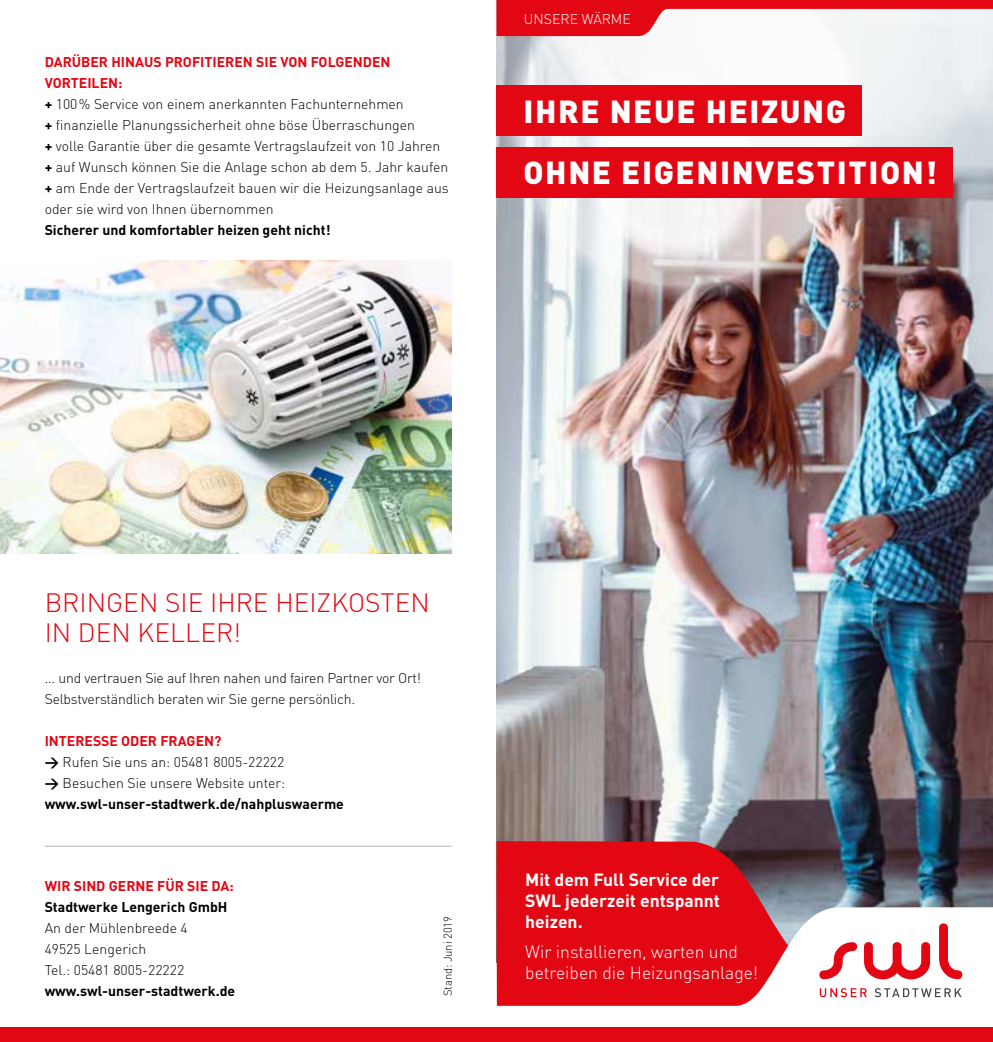
<style>
.page{position:relative;width:993px;height:1042px;background:#fff}
.page>*{position:absolute;margin:0;border:0;box-sizing:border-box;transform-origin:0 0}
.t1{font:900 31.5px/61.2px "DIN";letter-spacing:.05em;color:#fff}
.t2{font:300 26.25px/29.8px "DIN";color:#e30613}
.t3{font:300 17.5px/21px "DIN";color:#fff}
.t4{font:700 17.5px/21px "DIN";color:#fff;text-align:justify}
.t5{font:300 14px/21px "DIN";color:#000}
.t6{font:700 14px "DIN";color:#000}
.t7{font:700 14px "DIN";color:#e30613}
.t8{font:300 14px "DIN";color:#fff}
.t9{font:300 11.38px "DIN";letter-spacing:-.015em;color:#000}
.s1{font-weight:700;color:#e30613}
.s2{font-weight:700}
</style>
<div class="page">
<img style="left:496px;top:36px;width:496px;height:871px">
<img style="left:496px;top:841px;width:460px;height:66px">
<svg style="left:496px;top:907px;width:496px;height:99px;fill:#e30613"></svg>
<div style="left:0;top:1027px;width:992px;height:15px;background:#e30613"></div>
<svg style="left:863px;top:942px;width:66px;height:37px"></svg>
<svg style="left:819px;top:942px;width:37px;height:37px"></svg>
<svg style="left:938px;top:923px;width:23px;height:56px"></svg>
<svg style="left:819px;top:988px;width:47px;height:9px"></svg>
<svg style="left:874px;top:988px;width:87px;height:9px"></svg>
<hr style="left:45px;top:846px;width:406px;height:1px;background:#b8b7b7">
<img style="left:0;top:260px;width:451px;height:294px">
<svg style="left:496px;top:0;width:496px;height:36px"></svg>
<div style="left:496px;top:86px;width:365px;height:50px;background:#e30613"></div>
<div style="left:496px;top:148px;width:456px;height:50px;background:#e30613"></div>
<p class="t5" style="left:45px;top:52px;width:405px"><span class="s1">DARÜBER HINAUS PROFITIEREN SIE VON FOLGENDEN VORTEILEN:<br></span><span class="s2">+</span> 100% Service von einem anerkannten Fachunternehmen<br><span class="s2">+</span> finanzielle Planungssicherheit ohne böse Überraschungen<br><span class="s2">+</span> volle Garantie über die gesamte Vertragslaufzeit von 10 Jahren <span class="s2">+</span> auf Wunsch können Sie die Anlage schon ab dem 5. Jahr kaufen <span class="s2">+</span> am Ende der Vertragslaufzeit bauen wir die Heizungsanlage aus oder sie wird von Ihnen übernommen</p>
<p class="t6" style="left:45px;top:221px;width:287px">Sicherer und komfortabler heizen geht nicht!</p>
<p class="t8" style="left:523px;top:11px;width:108px">UNSERE WÄRME</p>
<h1 class="t1" style="left:523px;top:79px;width:415px">IHRE NEUE HEIZUNG<br>OHNE EIGENINVESTITION!</h1>
<h2 class="t2" style="left:45px;top:588px;width:386px">BRINGEN SIE IHRE HEIZKOSTEN<br>IN DEN KELLER!</h2>
<p class="t5" style="left:45px;top:667px;width:378px">... und vertrauen Sie auf Ihren nahen und fairen Partner vor Ort!<br>Selbstverständlich beraten wir Sie gerne persönlich.</p>
<p class="t5" style="left:45px;top:730px;width:301px"><span class="s1">INTERESSE ODER FRAGEN?<br></span><span class="s2">&gt;</span> Rufen Sie uns an: 05481 8005-22222<br><span class="s2">&gt;</span> Besuchen Sie unsere Website unter: <span class="s2">www.swl-unser-stadtwerk.de/nahpluswaerme</span></p>
<p class="t7" style="left:45px;top:877px;width:191px">WIR SIND GERNE FÜR SIE DA:</p>
<p class="t6" style="left:45px;top:898px;width:184px">Stadtwerke Lengerich GmbH</p>
<p class="t5" style="left:45px;top:917px;width:145px">An der Mühlenbreede 4<br>49525 Lengerich<br>Tel.: 05481 8005-22222</p>
<p class="t6" style="left:45px;top:982px;width:192px">www.swl-unser-stadtwerk.de</p>
<p class="t9" style="left:440px;top:996px;width:81px;rotate:-90deg">Stand: Juni 2019</p>
<p class="t4" style="left:525px;top:868px;width:196px">Mit dem Full Service der SWL jederzeit entspannt heizen.</p>
<p class="t3" style="left:525px;top:940px;width:234px">Wir installieren, warten und betreiben die Heizungsanlage!</p>
</div>
